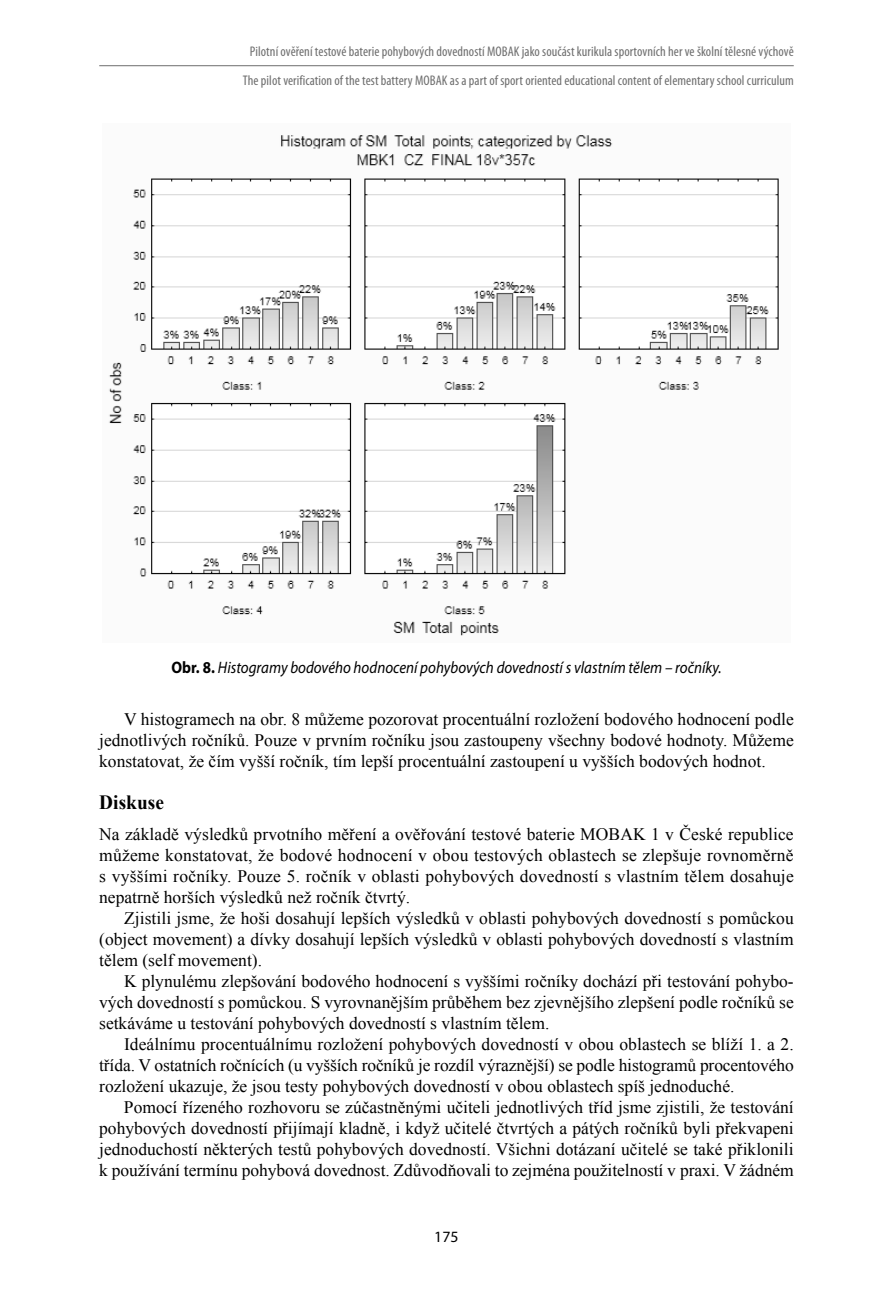
<style>
.page{position:relative;width:893px;height:1290px;background:#fff}
.page>*{position:absolute;margin:0;border:0;box-sizing:border-box;transform-origin:0 0}
.t1{font:700 20.3px "Times New Roman";letter-spacing:.005em;color:#000;scale:.95 1}
.t2{font:17.5px/21px "Times New Roman";color:#000;text-align:justify}
.t3{font:italic 16.62px "Myriad Pro";color:#000;scale:.9 1}
.t4{font:15.75px "Myriad Pro";color:#000}
.t5{font:condensed 14px "Myriad Pro";letter-spacing:.005em;color:#6e6e6e}
.s1{font-weight:700;font-style:normal}
</style>
<div class="page">
<hr style="left:99px;top:65px;width:695px;height:1px;background:#6e6e6e">
<img style="left:109px;top:135px;width:670px;height:501px">
<p class="t5" style="left:250px;top:43px;width:545px">Pilotní ověření testové baterie pohybových dovedností MOBAK jako součást kurikula sportovních her ve školní tělesné výchově</p>
<p class="t5" style="left:243px;top:72px;width:552px">The pilot verification of the test battery MOBAK as a part of sport oriented educational content of elementary school curriculum</p>
<p class="t3" style="left:171px;top:657px;width:613px"><span class="s1">Obr. 8.</span> Histogramy bodového hodnocení pohybových dovedností s vlastním tělem – ročníky.</p>
<p class="t2" style="left:99px;top:708px;width:696px;text-indent:25px">V histogramech na obr. 8 můžeme pozorovat procentuální rozložení bodového hodnocení podle jednotlivých ročníků. Pouze v prvním ročníku jsou zastoupeny všechny bodové hodnoty. Můžeme konstatovat, že čím vyšší ročník, tím lepší procentuální zastoupení u vyšších bodových hodnot.</p>
<p class="t1" style="left:99px;top:788px;width:70px">Diskuse</p>
<p class="t2" style="left:99px;top:823px;width:696px">Na základě výsledků prvotního měření a ověřování testové baterie MOBAK 1 v České republice můžeme konstatovat, že bodové hodnocení v obou testových oblastech se zlepšuje rovnoměrně s vyššími ročníky. Pouze 5. ročník v oblasti pohybových dovedností s vlastním tělem dosahuje nepatrně horších výsledků než ročník čtvrtý.</p>
<p class="t2" style="left:99px;top:907px;width:696px;text-indent:25px">Zjistili jsme, že hoši dosahují lepších výsledků v oblasti pohybových dovedností s pomůckou (object movement) a dívky dosahují lepších výsledků v oblasti pohybových dovedností s vlastním tělem (self movement).</p>
<p class="t2" style="left:99px;top:970px;width:696px;text-indent:25px">K plynulému zlepšování bodového hodnocení s vyššími ročníky dochází při testování pohybo&shy;vých dovedností s pomůckou. S vyrovnanějším průběhem bez zjevnějšího zlepšení podle ročníků se setkáváme u testování pohybových dovedností s vlastním tělem.</p>
<p class="t2" style="left:99px;top:1033px;width:696px;text-indent:25px">Ideálnímu procentuálnímu rozložení pohybových dovedností v obou oblastech se blíží 1. a 2. třída. V ostatních ročnících (u vyšších ročníků je rozdíl výraznější) se podle histogramů procentového rozložení ukazuje, že jsou testy pohybových dovedností v obou oblastech spíš jednoduché.</p>
<p class="t2" style="left:99px;top:1096px;width:696px;text-indent:25px">Pomocí řízeného rozhovoru se zúčastněnými učiteli jednotlivých tříd jsme zjistili, že testování pohybových dovedností přijímají kladně, i když učitelé čtvrtých a pátých ročníků byli překvapeni jednoduchostí některých testů pohybových dovedností. Všichni dotázaní učitelé se také přiklonili k používání termínu pohybová dovednost. Zdůvodňovali to zejména použitelností v praxi. V žádném</p>
<p class="t4" style="left:434px;top:1227px;width:26px">175</p>
</div>
